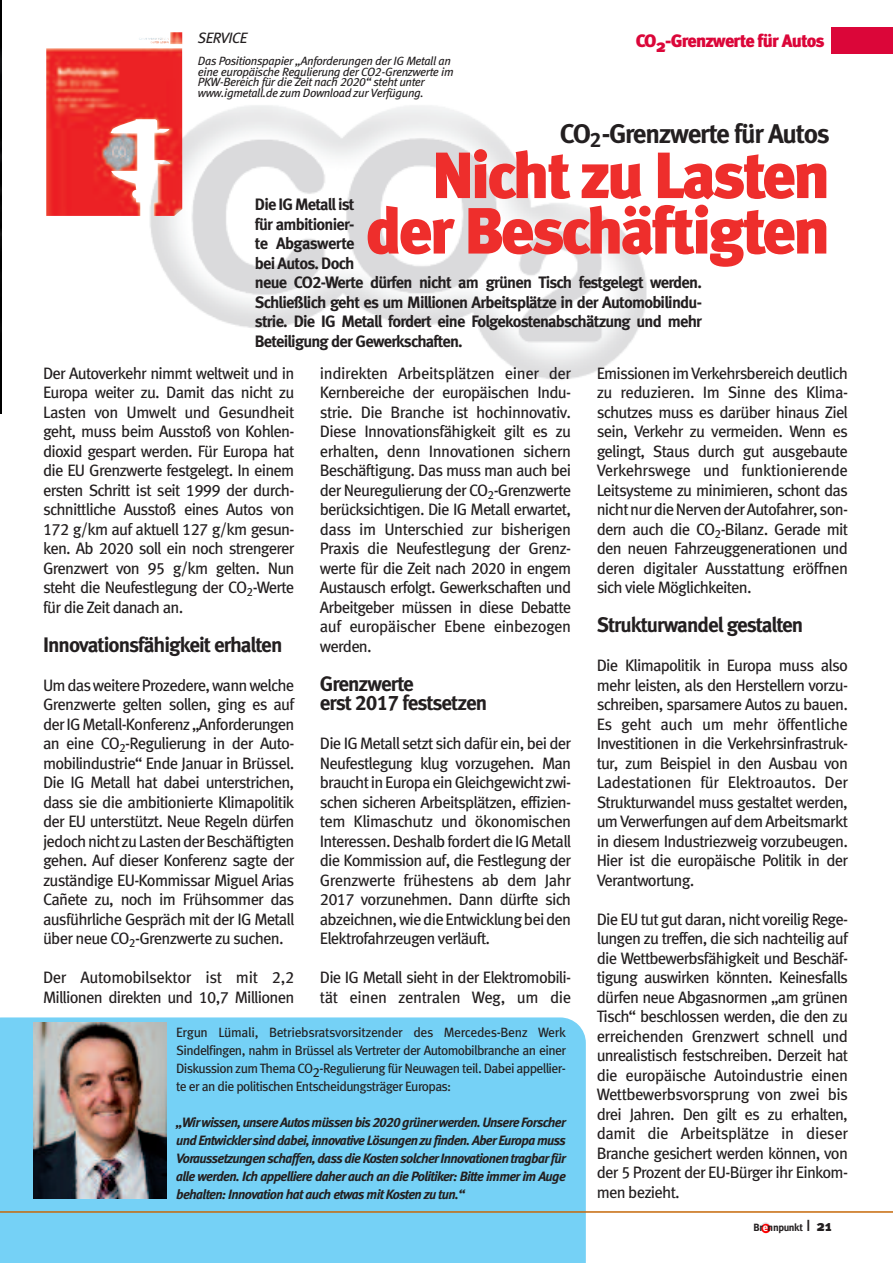
<style>
.page{position:relative;width:893px;height:1263px;background:#fff}
.page>*{position:absolute;margin:0;border:0;box-sizing:border-box;transform-origin:0 0}
.t1{font:65.25px/55.5px "Meta Black Lf";letter-spacing:-.045em;color:#ee2e2c;text-align:right}
.t2{font:27px "Meta Bold LF";letter-spacing:-.045em;color:#231f20}
.t3{font:21px/19.5px "Meta Bold LF";letter-spacing:-.045em;color:#231f20}
.t4{font:900 18px "Meta";letter-spacing:-.045em;color:#db0639}
.t5{font:16.5px/19.5px "Meta Book LF";letter-spacing:-.045em;color:#231f20;text-align:justify}
.t6{font:16.5px/19.5px "Meta Bold LF";letter-spacing:-.045em;color:#231f20}
.t7{font:italic 15px "Meta Book LF";letter-spacing:-.03em;color:#231f20}
.t8{font:italic 13.5px/18px "Meta Bold Lf";letter-spacing:-.045em;color:#231f20;text-align:justify}
.t9{font:13.5px/18px "Meta Book LF";letter-spacing:-.045em;color:#231f20;text-align:justify}
.t10{font:italic 12px/10.5px "Meta Book LF";letter-spacing:-.03em;color:#231f20}
.t11{font:700 10.5px "Meta";letter-spacing:-.035em;color:#231f20}
.s1{color:#fff}
.s2{font-family:"Meta Normal Caps";font-weight:400;font-size:21px}
.s3{font-weight:900;font-size:15px}
</style>
<div class="page">
<div style="left:0;top:1017px;width:586px;height:246px;background:#75d1f6"></div>
<img style="left:150px;top:72px;width:497px;height:308px">
<svg style="left:761px;top:1222px;width:9px;height:9px"></svg>
<div style="left:761px;top:1224px;width:9px;height:9px;background:#f00;border-radius:50%"></div>
<div style="left:831px;top:27px;width:62px;height:27px;background:#db0639"></div>
<hr style="left:0;top:1211px;width:893px;height:2px;background:#c6690a">
<img style="left:0;top:0;width:2px;height:414px">
<img style="left:46px;top:32px;width:136px;height:184px">
<img style="left:34px;top:1022px;width:132px;height:176px">
<p class="t7" style="left:198px;top:32px;width:51px">SERVICE</p>
<p class="t10" style="left:198px;top:57px;width:257px">Das Positionspapier „Anforderungen der IG Metall an eine europäische Regulierung der CO2-Grenzwerte im PKW-Bereich für die Zeit nach 2020“ steht unter www.igmetall.de zum Download zur Verfügung.</p>
<p class="t4" style="left:636px;top:35px;width:190px">CO2-Grenzwerte für Autos</p>
<h2 class="t2" style="left:560px;top:124px;width:271px">CO<sub>2</sub>-Grenzwerte für Autos</h2>
<h1 class="t1" style="left:366px;top:154px;width:466px">Nicht zu Lasten der Beschäftigten</h1>
<p class="t6" style="left:255px;top:196px;width:448px">Die IG Metall ist<br>für ambitionier-<br>te Abgaswerte<br>bei Autos. Doch<br>neue CO2-Werte dürfen nicht am grünen Tisch festgelegt werden.<br>Schließlich geht es um Millionen Arbeitsplätze in der Automobilindu&shy;strie. Die IG Metall fordert eine Folgekostenabschätzung und mehr Beteiligung der Gewerkschaften.</p>
<p class="t5" style="left:43px;top:365px;width:253px">Der Autoverkehr nimmt weltweit und in Europa weiter zu. Damit das nicht zu Lasten von Umwelt und Gesundheit geht, muss beim Ausstoß von Kohlen&shy;dioxid gespart werden. Für Europa hat die EU Grenzwerte festgelegt. In einem ersten Schritt ist seit 1999 der durch&shy;schnittliche Ausstoß eines Autos von 172 g/km auf aktuell 127 g/km gesun&shy;ken. Ab 2020 soll ein noch strengerer Grenzwert von 95 g/km gelten. Nun steht die Neufestlegung der CO<sub>2</sub>-Werte für die Zeit danach an.</p>
<p class="t3" style="left:43px;top:637px;width:241px">Innovationsfähigkeit erhalten</p>
<p class="t5" style="left:43px;top:677px;width:253px">UmdasweitereProzedere,wannwelche Grenzwerte gelten sollen, ging es auf derIGMetall-Konferenz„Anforderungen an eine CO<sub>2</sub>-Regulierung in der Auto&shy;mobilindustrie“ Ende Januar in Brüssel.<br>Die IG Metall hat dabei unterstrichen, dass sie die ambitionierte Klimapolitik der EU unterstützt. Neue Regeln dürfen jedoch nichtzu Lasten der Beschäftigten gehen. Auf dieser Konferenz sagte der zuständige EU-Kommissar Miguel Arias Cañete zu, noch im Frühsommer das ausführliche Gespräch mit der IG Metall über neue CO<sub>2</sub>-Grenzwerte zu suchen.</p>
<p class="t5" style="left:43px;top:969px;width:253px">Der Automobilsektor ist mit 2,2<br>Millionen direkten und 10,7 Millionen</p>
<p class="t5" style="left:597px;top:365px;width:253px">Emissionen im Verkehrsbereich deutlich zu reduzieren. Im Sinne des Klima&shy;schutzes muss es darüber hinaus Ziel sein, Verkehr zu vermeiden. Wenn es gelingt, Staus durch gut ausgebaute Verkehrswege und funktionierende Leitsysteme zu minimieren, schont das nichtnurdieNervenderAutofahrer,son&shy;dern auch die CO<sub>2</sub>-Bilanz. Gerade mit den neuen Fahrzeuggenerationen und deren digitaler Ausstattung eröffnen sich viele Möglichkeiten.</p>
<p class="t3" style="left:597px;top:617px;width:208px">Strukturwandel gestalten</p>
<p class="t5" style="left:597px;top:657px;width:253px">Die Klimapolitik in Europa muss also mehr leisten, als den Herstellern vorzu&shy;schreiben, sparsamere Autos zu bauen.<br>Es geht auch um mehr öffentliche Investitionen in die Verkehrsinfrastruk&shy;tur, zum Beispiel in den Ausbau von Ladestationen für Elektroautos. Der Strukturwandel muss gestaltet werden, um Verwerfungen auf dem Arbeitsmarkt in diesem Industriezweig vorzubeugen.<br>Hier ist die europäische Politik in der Verantwortung.</p>
<p class="t5" style="left:597px;top:911px;width:253px">Die EU tut gut daran, nicht voreilig Rege&shy;lungen zu treffen, die sich nachteilig auf die Wettbewerbsfähigkeit und Beschäf&shy;tigung auswirken könnten. Keinesfalls dürfen neue Abgasnormen „am grünen Tisch“ beschlossen werden, die den zu erreichenden Grenzwert schnell und unrealistisch festschreiben. Derzeit hat die europäische Autoindustrie einen Wettbewerbsvorsprung von zwei bis drei Jahren. Den gilt es zu erhalten, damit die Arbeitsplätze in dieser Branche gesichert werden können, von der 5 Prozent der EU-Bürger ihr Einkom&shy;men bezieht.</p>
<p class="t5" style="left:320px;top:365px;width:253px">indirekten Arbeitsplätzen einer der Kernbereiche der europäischen Indu&shy;strie. Die Branche ist hochinnovativ.<br>Diese Innovationsfähigkeit gilt es zu erhalten, denn Innovationen sichern Beschäftigung. Das muss man auch bei der Neuregulierung der CO<sub>2</sub>-Grenzwerte berücksichtigen. Die IG Metall erwartet, dass im Unterschied zur bisherigen Praxis die Neufestlegung der Grenz&shy;werte für die Zeit nach 2020 in engem Austausch erfolgt. Gewerkschaften und Arbeitgeber müssen in diese Debatte auf europäischer Ebene einbezogen werden.</p>
<p class="t3" style="left:320px;top:676px;width:169px">Grenzwerte<br>erst 2017 festsetzen</p>
<p class="t5" style="left:320px;top:735px;width:253px">Die IG Metall setzt sich dafür ein, bei der Neufestlegung klug vorzugehen. Man brauchtin Europa ein Gleichgewichtzwi&shy;schen sicheren Arbeitsplätzen, effizien&shy;tem Klimaschutz und ökonomischen Interessen. Deshalb fordert die IG Metall die Kommission auf, die Festlegung der Grenzwerte frühestens ab dem Jahr 2017 vorzunehmen. Dann dürfte sich abzeichnen,wiedieEntwicklungbeiden Elektrofahrzeugen verläuft.</p>
<p class="t5" style="left:320px;top:969px;width:253px">Die IG Metall sieht in der Elektromobili&shy;tät einen zentralen Weg, um die</p>
<p class="t9" style="left:176px;top:1025px;width:391px">Ergun Lümali, Betriebsratsvorsitzender des Mercedes-Benz Werk Sindelfingen, nahm in Brüssel als Vertreter der Automobilbranche an einer Diskussion zum Thema CO2-Regulierung für Neuwagen teil. Dabei appellier&shy;te er an die politischen Entscheidungsträger Europas:</p>
<p class="t8" style="left:176px;top:1115px;width:391px">„Wirwissen,unsereAutosmüssenbis2020grünerwerden.UnsereForscher und Entwicklersind dabei, innovative Lösungen zu finden. AberEuropa muss Voraussetzungen schaffen, dass die Kosten solcher Innovationen tragbarfür alle werden. Ich appelliere daher auch an die Politiker: Bitte immer im Auge behalten: Innovation hat auch etwas mit Kosten zu tun.“</p>
<p class="t11" style="left:754px;top:1221px;width:79px">Br<span class="s1">e</span>nnpunkt <span class="s2">i</span> <span class="s3">21</span></p>
</div>
